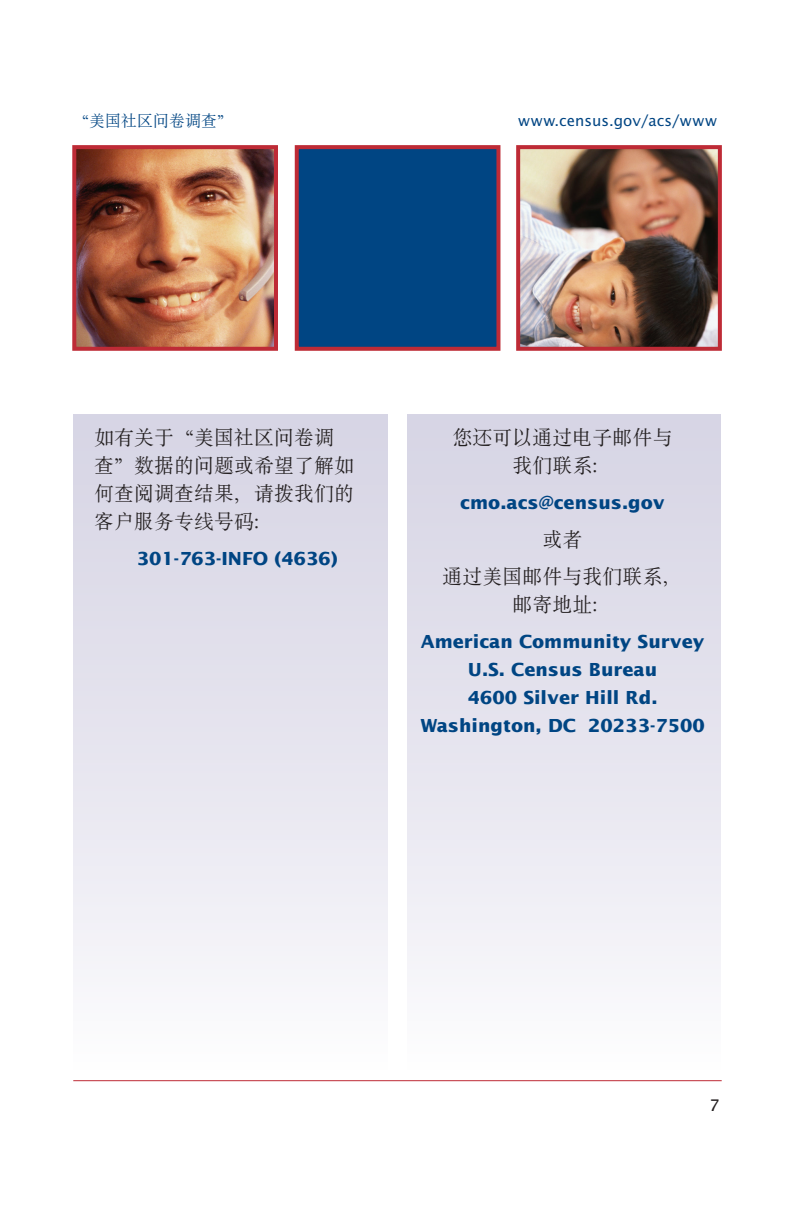
<style>
.page{position:relative;width:793px;height:1225px;background:#fff}
.page>*{position:absolute;margin:0;border:0;box-sizing:border-box;transform-origin:0 0}
.body_text{font:20px/28px "SIL Song Reg Jian";color:#231f20;text-align:center}
.body_text-2{font:700 18px/28px "Lucida Sans";color:#004583;text-align:center}
.t1{font:16px "SIL Song Reg Jian";color:#004583}
.t2{font:15px "Lucida Sans";color:#004583}
</style>
<div class="page">
<hr style="left:73px;top:1080px;width:648px;height:1px;background:#be2b36">
<div style="left:74px;top:414px;width:313px;height:657px;background:linear-gradient(to bottom,#d4d2e3,#fbfafc)"></div>
<div style="left:407px;top:414px;width:313px;height:657px;background:linear-gradient(to bottom,#d4d2e3,#fbfafc)"></div>
<img style="left:521px;top:150px;width:195px;height:196px">
<div style="left:516px;top:145px;width:205px;height:206px;border:4px solid #be2b36"></div>
<img style="left:77px;top:150px;width:196px;height:196px">
<div style="left:72px;top:145px;width:206px;height:206px;border:4px solid #be2b36"></div>
<div style="left:297px;top:147px;width:201px;height:202px;background:#004583"></div>
<div style="left:295px;top:145px;width:205px;height:206px;border:4px solid #be2b36"></div>
<p class="t1" style="left:73px;top:110px;width:162px">“美国社区问卷调查”</p>
<p class="t2" style="left:518px;top:112px;width:201px">www.census.gov/acs/www</p>
<p class="body_text" style="left:94px;top:422px;width:261px;text-align:left">如有关于“美国社区问卷调查”数据的问题或希望了解如何查阅调查结果，请拨我们的客户服务专线号码：</p>
<p class="body_text-2" style="left:137px;top:545px;width:202px">301-763-INFO (4636)</p>
<p class="body_text" style="left:452px;top:422px;width:221px">您还可以通过电子邮件与我们联系：</p>
<p class="body_text-2" style="left:460px;top:489px;width:206px">cmo.acs@census.gov</p>
<p class="body_text" style="left:542px;top:524px;width:41px">或者</p>
<p class="body_text" style="left:442px;top:561px;width:241px">通过美国邮件与我们联系，邮寄地址：</p>
<p class="body_text-2" style="left:420px;top:628px;width:286px">American Community Survey<br>U.S. Census Bureau<br>4600 Silver Hill Rd.<br>Washington, DC 20233-7500</p>
</div>
